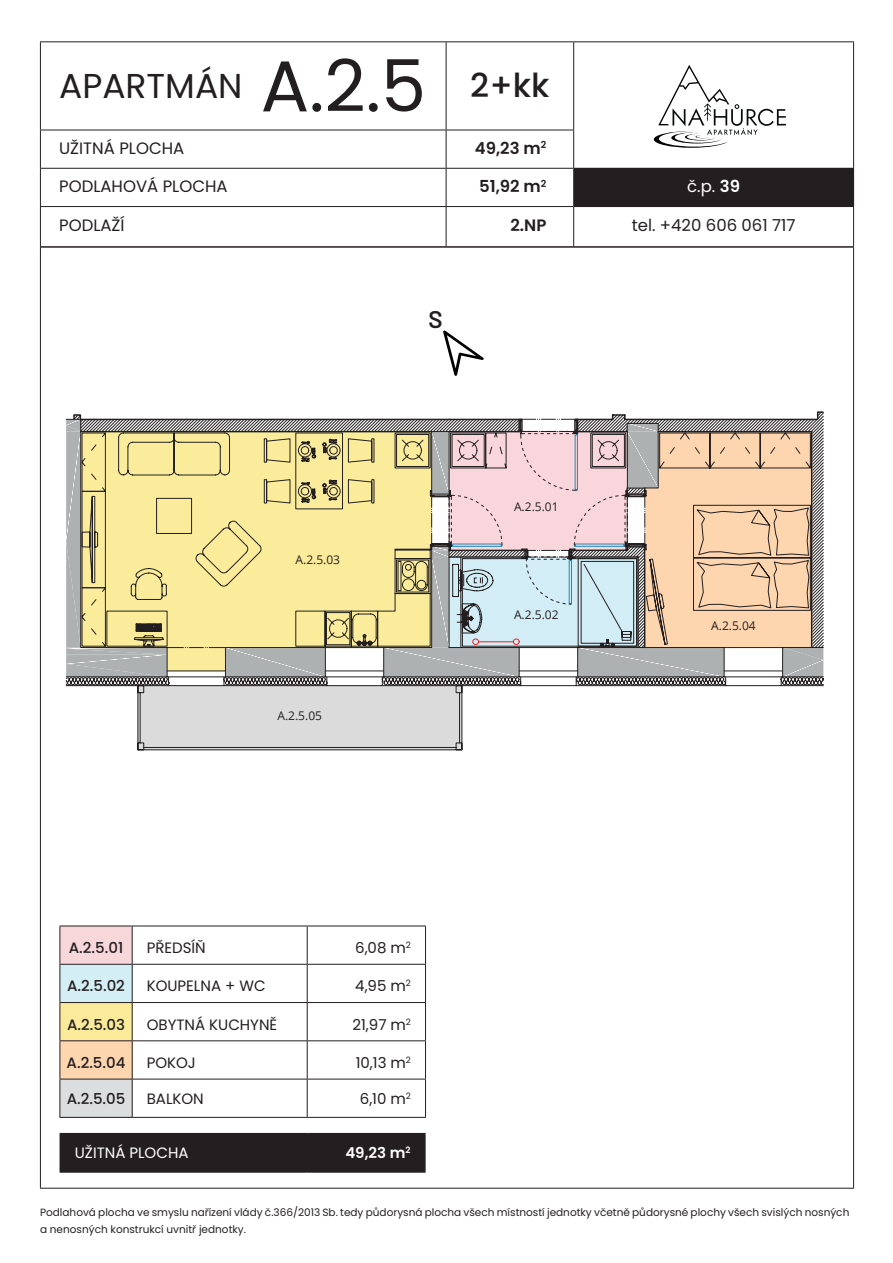
<style>
.page{position:relative;width:893px;height:1263px;background:#fff}
.page>*{position:absolute;margin:0;border:0;box-sizing:border-box;transform-origin:0 0}
.t1{font:72px "Poppins";color:#231f20}
.t2{font:34.5px "Poppins";color:#231f20}
.t3{font:500 33px "Poppins";color:#231f20}
.t4{font:600 24px "Barlow";color:#231f20}
.t5{font:16.5px "Poppins";color:#231f20}
.t6{font:600 16.5px "Poppins";color:#231f20}
.t7{font:16.5px "Poppins";color:#fff}
.t8{font:15px "Poppins";color:#231f20}
.t9{font:500 15px "Poppins";color:#231f20}
.t10{font:15px "Poppins";color:#fff}
.t11{font:600 15px "Poppins";color:#fff}
.t12{font:12px "Open Sans";color:#231f20}
.t13{font:10.5px/16.5px "Poppins";color:#231f20}
.s1{font-weight:600}
</style>
<div class="page">
<svg style="left:66px;top:411px;width:758px;height:339px"></svg>
<hr style="left:40px;top:247px;width:814px;height:1px;background:#231f20">
<hr style="left:40px;top:247px;width:1px;height:941px;background:#231f20">
<hr style="left:853px;top:247px;width:1px;height:941px;background:#231f20">
<hr style="left:40px;top:1188px;width:814px;height:1px;background:#231f20">
<div style="left:61px;top:1134px;width:363px;height:37px;background:#231f20"></div>
<hr style="left:60px;top:1133px;width:248px;height:1px;background:#231f20">
<hr style="left:60px;top:1134px;width:1px;height:37px;background:#231f20">
<hr style="left:308px;top:1133px;width:118px;height:1px;background:#231f20">
<hr style="left:307px;top:1134px;width:1px;height:37px;background:#231f20">
<hr style="left:424px;top:1134px;width:2px;height:37px;background:#231f20">
<hr style="left:60px;top:1171px;width:248px;height:2px;background:#231f20">
<hr style="left:308px;top:1171px;width:118px;height:2px;background:#231f20">
<svg style="left:654px;top:65px;width:132px;height:83px"></svg>
<svg style="left:443px;top:330px;width:41px;height:46px"></svg>
<div style="left:60px;top:926px;width:72px;height:38px;background:#f8d7db"></div>
<svg style="left:133px;top:927px;width:292px;height:190px"></svg>
<div style="left:60px;top:964px;width:72px;height:38px;background:#d3eef5"></div>
<div style="left:60px;top:1002px;width:72px;height:39px;background:#faea9a"></div>
<div style="left:60px;top:1041px;width:72px;height:38px;background:#fdd5af"></div>
<div style="left:60px;top:1079px;width:72px;height:38px;background:#dcdddf"></div>
<hr style="left:60px;top:926px;width:72px;height:1px;background:#231f20">
<hr style="left:60px;top:926px;width:1px;height:38px;background:#231f20">
<hr style="left:132px;top:926px;width:175px;height:1px;background:#231f20">
<hr style="left:132px;top:926px;width:1px;height:38px;background:#231f20">
<hr style="left:307px;top:926px;width:119px;height:1px;background:#231f20">
<hr style="left:307px;top:926px;width:1px;height:38px;background:#231f20">
<hr style="left:425px;top:926px;width:1px;height:38px;background:#231f20">
<hr style="left:60px;top:964px;width:72px;height:1px;background:#231f20">
<hr style="left:60px;top:965px;width:1px;height:37px;background:#231f20">
<hr style="left:132px;top:964px;width:175px;height:1px;background:#231f20">
<hr style="left:132px;top:965px;width:1px;height:37px;background:#231f20">
<hr style="left:307px;top:964px;width:119px;height:1px;background:#231f20">
<hr style="left:307px;top:965px;width:1px;height:37px;background:#231f20">
<hr style="left:425px;top:965px;width:1px;height:37px;background:#231f20">
<hr style="left:60px;top:1002px;width:72px;height:1px;background:#231f20">
<hr style="left:60px;top:1003px;width:1px;height:37px;background:#231f20">
<hr style="left:132px;top:1002px;width:175px;height:1px;background:#231f20">
<hr style="left:132px;top:1003px;width:1px;height:37px;background:#231f20">
<hr style="left:307px;top:1002px;width:119px;height:1px;background:#231f20">
<hr style="left:307px;top:1003px;width:1px;height:37px;background:#231f20">
<hr style="left:425px;top:1003px;width:1px;height:37px;background:#231f20">
<hr style="left:60px;top:1040px;width:72px;height:1px;background:#231f20">
<hr style="left:60px;top:1041px;width:1px;height:38px;background:#231f20">
<hr style="left:132px;top:1040px;width:175px;height:1px;background:#231f20">
<hr style="left:132px;top:1041px;width:1px;height:38px;background:#231f20">
<hr style="left:307px;top:1040px;width:119px;height:1px;background:#231f20">
<hr style="left:307px;top:1041px;width:1px;height:38px;background:#231f20">
<hr style="left:425px;top:1041px;width:1px;height:38px;background:#231f20">
<hr style="left:60px;top:1079px;width:72px;height:1px;background:#231f20">
<hr style="left:60px;top:1079px;width:1px;height:38px;background:#231f20">
<hr style="left:132px;top:1079px;width:175px;height:1px;background:#231f20">
<hr style="left:132px;top:1079px;width:1px;height:38px;background:#231f20">
<hr style="left:307px;top:1079px;width:119px;height:1px;background:#231f20">
<hr style="left:307px;top:1079px;width:1px;height:38px;background:#231f20">
<hr style="left:425px;top:1079px;width:1px;height:38px;background:#231f20">
<hr style="left:60px;top:1117px;width:72px;height:1px;background:#231f20">
<hr style="left:132px;top:1117px;width:175px;height:1px;background:#231f20">
<hr style="left:307px;top:1117px;width:119px;height:1px;background:#231f20">
<div style="left:574px;top:168px;width:280px;height:39px;background:#231f20"></div>
<hr style="left:40px;top:41px;width:406px;height:1px;background:#231f20">
<hr style="left:40px;top:42px;width:1px;height:88px;background:#231f20">
<hr style="left:446px;top:41px;width:128px;height:1px;background:#231f20">
<hr style="left:446px;top:42px;width:1px;height:88px;background:#231f20">
<hr style="left:574px;top:41px;width:280px;height:1px;background:#231f20">
<hr style="left:573px;top:42px;width:1px;height:88px;background:#231f20">
<hr style="left:853px;top:42px;width:1px;height:88px;background:#231f20">
<hr style="left:40px;top:130px;width:406px;height:1px;background:#231f20">
<hr style="left:40px;top:130px;width:1px;height:38px;background:#231f20">
<hr style="left:446px;top:130px;width:128px;height:1px;background:#231f20">
<hr style="left:446px;top:130px;width:1px;height:38px;background:#231f20">
<hr style="left:573px;top:130px;width:1px;height:38px;background:#231f20">
<hr style="left:853px;top:130px;width:1px;height:38px;background:#231f20">
<hr style="left:40px;top:168px;width:406px;height:1px;background:#231f20">
<hr style="left:40px;top:169px;width:1px;height:37px;background:#231f20">
<hr style="left:446px;top:168px;width:128px;height:1px;background:#231f20">
<hr style="left:446px;top:169px;width:1px;height:37px;background:#231f20">
<hr style="left:573px;top:169px;width:1px;height:37px;background:#231f20">
<hr style="left:40px;top:206px;width:406px;height:1px;background:#231f20">
<hr style="left:40px;top:207px;width:1px;height:39px;background:#231f20">
<hr style="left:446px;top:206px;width:128px;height:1px;background:#231f20">
<hr style="left:446px;top:207px;width:1px;height:39px;background:#231f20">
<hr style="left:573px;top:207px;width:1px;height:39px;background:#231f20">
<hr style="left:853px;top:207px;width:1px;height:39px;background:#231f20">
<hr style="left:40px;top:246px;width:406px;height:1px;background:#231f20">
<hr style="left:446px;top:246px;width:128px;height:1px;background:#231f20">
<hr style="left:574px;top:246px;width:280px;height:1px;background:#231f20">
<h1 class="t1" style="left:261px;top:44px;width:167px">A.2.5</h1>
<h2 class="t2" style="left:59px;top:66px;width:185px">APARTMÁN</h2>
<h3 class="t3" style="left:470px;top:66px;width:81px">2+kk</h3>
<h3 class="t5" style="left:59px;top:138px;width:127px">UŽITNÁ PLOCHA</h3>
<h3 class="t6" style="left:475px;top:141px;width:73px">49,23 m<sup>2</sup></h3>
<h3 class="t5" style="left:59px;top:177px;width:170px">PODLAHOVÁ PLOCHA</h3>
<h3 class="t6" style="left:479px;top:180px;width:69px">51,92 m<sup>2</sup></h3>
<h3 class="t7" style="left:687px;top:177px;width:54px">č.p. <span class="s1">39</span></h3>
<h3 class="t5" style="left:59px;top:216px;width:67px">PODLAŽÍ</h3>
<h3 class="t6" style="left:510px;top:219px;width:37px">2.NP</h3>
<h3 class="t5" style="left:632px;top:216px;width:165px">tel. +420 606 061 717</h3>
<p class="t12" style="left:296px;top:553px;width:46px">A.2.5.03</p>
<p class="t12" style="left:277px;top:709px;width:46px">A.2.5.05</p>
<h3 class="t4" style="left:428px;top:306px;width:16px">S</h3>
<p class="t12" style="left:514px;top:500px;width:46px">A.2.5.01</p>
<p class="t12" style="left:514px;top:608px;width:46px">A.2.5.02</p>
<h3 class="t9" style="left:69px;top:939px;width:56px">A.2.5.01</h3>
<h3 class="t8" style="left:147px;top:939px;width:61px">PŘEDSÍŇ</h3>
<h3 class="t8" style="left:355px;top:939px;width:57px">6,08 m<sup>2</sup></h3>
<h3 class="t9" style="left:67px;top:977px;width:59px">A.2.5.02</h3>
<h3 class="t8" style="left:147px;top:977px;width:120px">KOUPELNA + WC</h3>
<h3 class="t8" style="left:355px;top:977px;width:57px">4,95 m<sup>2</sup></h3>
<h3 class="t9" style="left:67px;top:1015px;width:60px">A.2.5.03</h3>
<h3 class="t8" style="left:147px;top:1015px;width:132px">OBYTNÁ KUCHYNĚ</h3>
<h3 class="t8" style="left:352px;top:1015px;width:60px">21,97 m<sup>2</sup></h3>
<h3 class="t9" style="left:67px;top:1054px;width:60px">A.2.5.04</h3>
<h3 class="t8" style="left:147px;top:1054px;width:51px">POKOJ</h3>
<h3 class="t8" style="left:356px;top:1054px;width:57px">10,13 m<sup>2</sup></h3>
<h3 class="t9" style="left:67px;top:1090px;width:60px">A.2.5.05</h3>
<h3 class="t8" style="left:147px;top:1090px;width:59px">BALKON</h3>
<h3 class="t8" style="left:360px;top:1090px;width:53px">6,10 m<sup>2</sup></h3>
<h3 class="t10" style="left:75px;top:1144px;width:115px">UŽITNÁ PLOCHA</h3>
<h3 class="t11" style="left:345px;top:1147px;width:67px">49,23 m<sup>2</sup></h3>
<p class="t12" style="left:711px;top:619px;width:46px">A.2.5.04</p>
<p class="t13" style="left:40px;top:1204px;width:811px">Podlahová plocha ve smyslu nařízení vlády č.366/2013 Sb. tedy půdorysná plocha všech místností jednotky včetně půdorysné plochy všech svislých nosných a nenosných konstrukcí uvnitř jednotky.</p>
</div>
